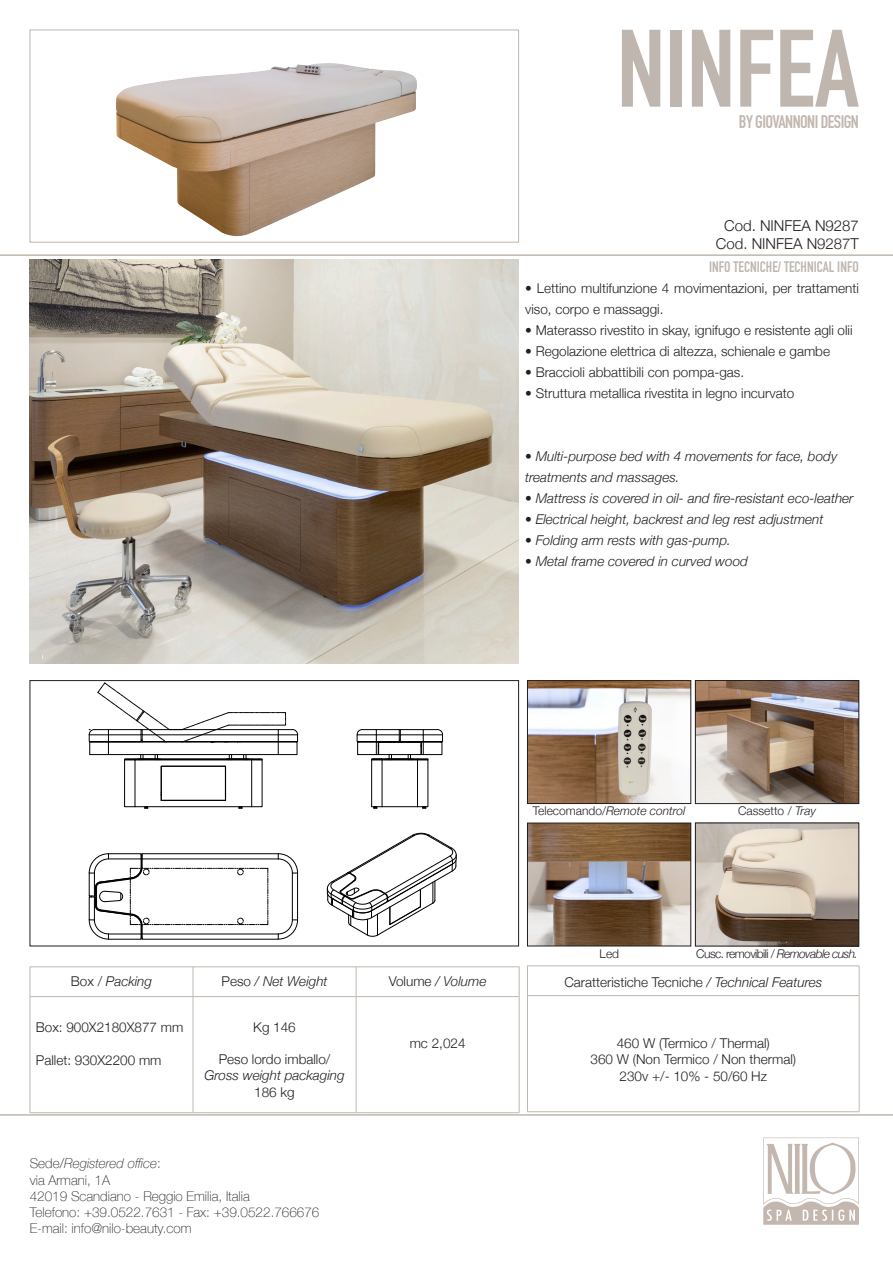
<style>
.page{position:relative;width:893px;height:1263px;background:#fff}
.page>*{position:absolute;margin:0;border:0;box-sizing:border-box;transform-origin:0 0}
.t1{font:700 108px "DIN Condensed";color:#bfb7af}
.t2{font:700 18px "DIN Condensed";letter-spacing:-.03em;color:#c3b7b0}
.t3{font:300 15px "Helvetica Neue";color:#231f20}
.t4{font:700 15px "DIN Condensed";color:#bfb7af}
.t5{font:300 13.5px/21px "Helvetica Neue";color:#231f20}
.t6{font:italic 300 13.5px/21px "Helvetica Neue";color:#231f20}
.t7{font:100 13.5px "Helvetica Neue";color:#231f20}
.t8{font:italic 100 13.5px "Helvetica Neue";color:#231f20}
.t9{font:300 12px "Helvetica Neue";letter-spacing:-.05em;color:#231f20}
.t10{font:italic 300 12px "Helvetica Neue";color:#231f20}
.t11{font:300 12px "Helvetica Neue";color:#231f20}
.s1{font-style:normal}
.s2{font-style:italic}
</style>
<div class="page">
<img style="left:30px;top:259px;width:489px;height:404px">
<img style="left:529px;top:682px;width:160px;height:120px">
<div style="left:527px;top:680px;width:164px;height:124px;border:1px solid #231f20"></div>
<img style="left:697px;top:682px;width:160px;height:120px">
<div style="left:695px;top:680px;width:164px;height:124px;border:1px solid #231f20"></div>
<img style="left:529px;top:825px;width:160px;height:119px">
<div style="left:527px;top:823px;width:164px;height:123px;border:1px solid #231f20"></div>
<img style="left:697px;top:825px;width:160px;height:119px">
<div style="left:695px;top:823px;width:164px;height:123px;border:1px solid #231f20"></div>
<svg style="left:30px;top:967px;width:1px;height:29px"></svg>
<hr style="left:30px;top:997px;width:1px;height:115px;background:#bfb7af">
<hr style="left:30px;top:966px;width:163px;height:1px;background:#bfb7af">
<hr style="left:193px;top:966px;width:163px;height:1px;background:#bfb7af">
<hr style="left:356px;top:966px;width:163px;height:1px;background:#bfb7af">
<svg style="left:193px;top:967px;width:1px;height:29px"></svg>
<svg style="left:356px;top:967px;width:1px;height:29px"></svg>
<svg style="left:519px;top:967px;width:1px;height:29px"></svg>
<hr style="left:193px;top:997px;width:1px;height:115px;background:#bfb7af">
<hr style="left:356px;top:997px;width:1px;height:115px;background:#bfb7af">
<hr style="left:519px;top:997px;width:1px;height:115px;background:#bfb7af">
<hr style="left:30px;top:996px;width:163px;height:1px;background:#bfb7af">
<hr style="left:193px;top:996px;width:163px;height:1px;background:#bfb7af">
<hr style="left:356px;top:996px;width:163px;height:1px;background:#bfb7af">
<hr style="left:30px;top:1112px;width:163px;height:1px;background:#bfb7af">
<hr style="left:193px;top:1112px;width:163px;height:1px;background:#bfb7af">
<hr style="left:356px;top:1112px;width:163px;height:1px;background:#bfb7af">
<svg style="left:527px;top:966px;width:1px;height:29px"></svg>
<hr style="left:527px;top:965px;width:332px;height:1px;background:#bfb7af">
<svg style="left:859px;top:966px;width:1px;height:29px"></svg>
<hr style="left:527px;top:996px;width:1px;height:115px;background:#bfb7af">
<hr style="left:527px;top:995px;width:332px;height:1px;background:#bfb7af">
<hr style="left:859px;top:996px;width:1px;height:115px;background:#bfb7af">
<hr style="left:527px;top:1111px;width:332px;height:1px;background:#bfb7af">
<div style="left:161px;top:766px;width:65px;height:34px;border:1px solid #000"></div>
<hr style="left:135px;top:806px;width:117px;height:1px;background:#000">
<div style="left:124px;top:760px;width:11px;height:47px;border:1px solid #000"></div>
<div style="left:251px;top:760px;width:11px;height:47px;border:1px solid #000"></div>
<svg style="left:357px;top:729px;width:86px;height:80px"></svg>
<svg style="left:327px;top:833px;width:130px;height:103px"></svg>
<svg style="left:89px;top:853px;width:209px;height:87px"></svg>
<svg style="left:89px;top:683px;width:209px;height:78px"></svg>
<div style="left:30px;top:680px;width:489px;height:266px;border:1px solid #231f20"></div>
<img style="left:116px;top:63px;width:301px;height:174px">
<div style="left:30px;top:30px;width:489px;height:212px;border:1px solid #bfb7af"></div>
<hr style="left:0;top:254px;width:893px;height:2px;background:#bfb7af">
<hr style="left:0;top:1114px;width:893px;height:2px;background:#bfb7af">
<svg style="left:763px;top:1137px;width:96px;height:88px"></svg>
<p class="t1" style="left:617px;top:-4px;width:243px">NINFEA</p>
<p class="t2" style="left:739px;top:110px;width:122px">BY GIOVANNONI DESIGN</p>
<p class="t3" style="left:724px;top:214px;width:136px">Cod. NINFEA N9287</p>
<p class="t3" style="left:716px;top:232px;width:145px">Cod. NINFEA N9287T</p>
<p class="t4" style="left:709px;top:257px;width:151px">INFO TECNICHE/ TECHNICAL INFO</p>
<p class="t5" style="left:525px;top:277px;width:335px">• Lettino multifunzione 4 movimentazioni, per trattamenti viso, corpo e massaggi.</p>
<p class="t5" style="left:525px;top:319px;width:329px">• Materasso rivestito in skay, ignifugo e resistente agli olii</p>
<p class="t5" style="left:525px;top:340px;width:306px">• Regolazione elettrica di altezza, schienale e gambe</p>
<p class="t5" style="left:525px;top:361px;width:221px">• Braccioli abbattibili con pompa-gas.</p>
<p class="t5" style="left:525px;top:382px;width:271px">• Struttura metallica rivestita in legno incurvato</p>
<p class="t6" style="left:525px;top:445px;width:314px">• Multi-purpose bed with 4 movements for face, body treatments and massages.</p>
<p class="t6" style="left:525px;top:487px;width:330px">• Mattress is covered in oil- and fire-resistant eco-leather</p>
<p class="t6" style="left:525px;top:508px;width:300px">• Electrical height, backrest and leg rest adjustment</p>
<p class="t6" style="left:525px;top:529px;width:207px">• Folding arm rests with gas-pump.</p>
<p class="t6" style="left:525px;top:550px;width:224px">• Metal frame covered in curved wood</p>
<p class="t10" style="left:533px;top:801px;width:154px"><span class="s1">Telecomando/</span>Remote control</p>
<p class="t11" style="left:738px;top:801px;width:80px">Cassetto / <span class="s2">Tray</span></p>
<p class="t6" style="left:71px;top:970px;width:83px"><span class="s1">Box /</span> Packing</p>
<p class="t6" style="left:222px;top:970px;width:108px"><span class="s1">Peso</span> / Net Weight</p>
<p class="t6" style="left:389px;top:970px;width:99px"><span class="s1">Volume</span> / Volume</p>
<p class="t5" style="left:36px;top:1016px;width:149px">Box: 900X2180X877 mm</p>
<p class="t5" style="left:36px;top:1049px;width:127px">Pallet: 930X2200 mm</p>
<p class="t5" style="left:253px;top:1015px;width:44px">Kg 146</p>
<p class="t5" style="left:219px;top:1048px;width:113px">Peso lordo imballo/</p>
<p class="t6" style="left:205px;top:1064px;width:142px">Gross weight packaging</p>
<p class="t5" style="left:254px;top:1080px;width:42px">186 kg</p>
<p class="t5" style="left:410px;top:1032px;width:57px">mc 2,024</p>
<p class="t8" style="left:30px;top:1153px;width:133px"><span class="s1">Sede/</span>Registered office<span class="s1">:</span></p>
<p class="t7" style="left:30px;top:1169px;width:82px">via Armani, 1A</p>
<p class="t7" style="left:30px;top:1186px;width:222px">42019 Scandiano - Reggio Emilia, Italia</p>
<p class="t7" style="left:30px;top:1202px;width:291px">Telefono: +39.0522.7631 - Fax: +39.0522.766676</p>
<p class="t7" style="left:30px;top:1218px;width:163px">E-mail: info@nilo-beauty.com</p>
<p class="t9" style="left:600px;top:944px;width:21px">Led</p>
<p class="t9" style="left:696px;top:944px;width:163px">Cusc. removibili / <span class="s2">Removable cush.</span></p>
<p class="t5" style="left:564px;top:971px;width:259px">Caratteristiche Tecniche <span class="s2">/ Technical Features</span></p>
<p class="t5" style="left:617px;top:1031px;width:155px">460 W (Termico / Thermal)</p>
<p class="t5" style="left:590px;top:1048px;width:207px">360 W (Non Termico / Non thermal)</p>
<p class="t5" style="left:620px;top:1064px;width:149px">230v +/- 10% - 50/60 Hz</p>
</div>
